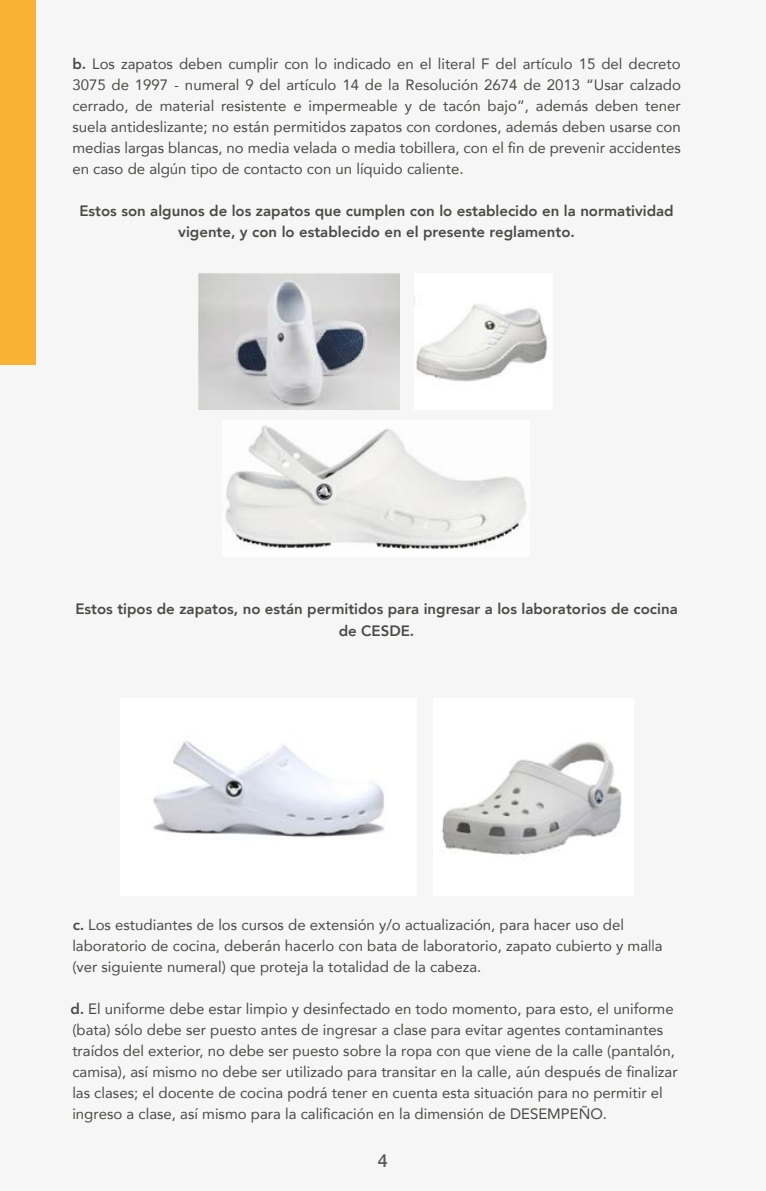
<style>
.page{position:relative;width:766px;height:1191px;background:#fff}
.page>*{position:absolute;margin:0;border:0;box-sizing:border-box;transform-origin:0 0}
.t1{font:500 18px "Helvetica Neue";color:#575756}
.t2{font:15px/21px "Avenir";color:#4a4a49}
.t3{font:800 15px/21px "Avenir";color:#4a4a49;text-align:center}
.s1{font-weight:800}
.s2{font-family:"Avenir Next LT Pro";font-weight:600}
.s3{font-family:"Avenir Next LT Pro";font-stretch:condensed}
</style>
<div class="page">
<div style="left:0;top:0;width:765px;height:1191px;background:#f6f6f6"></div>
<div style="left:0;top:0;width:35px;height:365px;background:#f9b234"></div>
<img style="left:199px;top:273px;width:200px;height:136px">
<img style="left:416px;top:305px;width:131px;height:77px">
<img style="left:226px;top:426px;width:300px;height:123px">
<img style="left:153px;top:741px;width:231px;height:96px">
<img style="left:442px;top:742px;width:179px;height:113px">
<p class="t2" style="left:72px;top:53px;width:610px;text-align:justify"><span class="s1">b.</span> Los zapatos deben cumplir con lo indicado en el literal F del artículo 15 del decreto 3075 de 1997 - numeral 9 del artículo 14 de la Resolución 2674 de 2013 “Usar calzado cerrado, de material resistente e impermeable y de tacón bajo”, además deben tener suela antideslizante; no están permitidos zapatos con cordones, además deben usarse con medias largas blancas, no media velada o media tobillera, con el fin de prevenir accidentes en caso de algún tipo de contacto con un líquido caliente.</p>
<p class="t3" style="left:79px;top:200px;width:595px">Estos son algunos de los zapatos que cumplen con lo establecido en la normatividad vigente, y con lo establecido en el presente reglamento.</p>
<p class="t3" style="left:75px;top:599px;width:603px">Estos tipos de zapatos, no están permitidos para ingresar a los laboratorios de cocina de CESDE.</p>
<p class="t2" style="left:72px;top:913px;width:591px"><span class="s2">c.</span> Los estudiantes de los cursos de extensión y/o actualización, para hacer uso del laboratorio de cocina, deberán hacerlo con bata de laboratorio, zapato cubierto y ma<span class="s3">ll</span>a (ver siguiente numeral) que proteja la totalidad de la cabeza.</p>
<p class="t2" style="left:71px;top:997px;width:608px"><span class="s2">d.</span> El uniforme debe estar limpio y desinfectado en todo momento, para esto, el uniforme (bata) sólo debe ser puesto antes de ingresar a clase para evitar agentes contaminantes traídos del exterior, no debe ser puesto sobre la ropa con que viene de la calle (pantalón, camisa), así mismo no debe ser utilizado para transitar en la calle, aún después de finalizar las clases; el docente de cocina podrá tener en cuenta esta situación para no permitir el ingreso a clase, así mismo para la calificación en la dimensión de DESEMPEÑO.</p>
<p class="t1" style="left:378px;top:1145px;width:12px">4</p>
</div>
